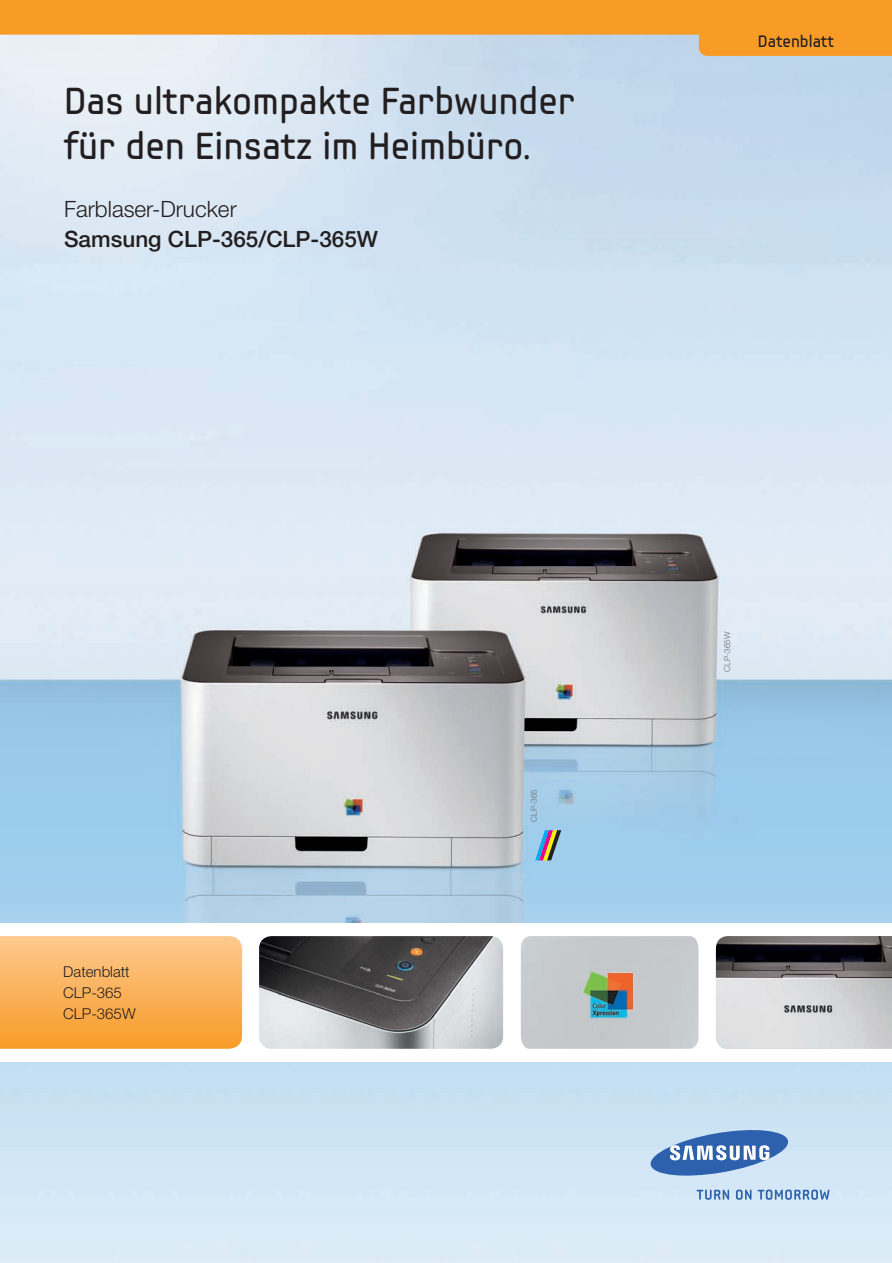
<style>
.page{position:relative;width:892px;height:1263px;background:#fff}
.page>*{position:absolute;margin:0;border:0;box-sizing:border-box;transform-origin:0 0}
.t1{font:37.5px/45px "Samsung Imagination Modern";color:#231f20}
.t2{font:500 22.5px "Helvetica Neue LT Std";color:#231f20}
.t3{font:300 22.5px "Helvetica Neue LT Std";color:#231f20}
.t4{font:16.5px "Samsung Imagination Modern";color:#231f20}
.t5{font:300 15px/21px "Helvetica Neue LT Std";color:#231f20}
.t6{font:300 8.25px "Helvetica Neue LT Std";letter-spacing:.005em;color:#6c6d70}
</style>
<div class="page">
<img style="left:0;top:56px;width:891px;height:1207px">
<svg style="left:0;top:0;width:891px;height:56px;background:#edb163"></svg>
<svg style="left:648px;top:1127px;width:141px;height:52px;background:#87a8d3"></svg>
<svg style="left:696px;top:1190px;width:32px;height:10px"></svg>
<svg style="left:735px;top:1190px;width:16px;height:10px"></svg>
<svg style="left:757px;top:1190px;width:72px;height:10px"></svg>
<div style="left:0;top:923px;width:891px;height:138px;background:#fff"></div>
<svg style="left:0;top:936px;width:242px;height:113px;background:#fab25b"></svg>
<img style="left:521px;top:936px;width:177px;height:113px">
<img style="left:715px;top:936px;width:176px;height:113px">
<img style="left:259px;top:936px;width:244px;height:113px">
<svg style="left:535px;top:830px;width:26px;height:30px"></svg>
<p class="t1" style="left:64px;top:78px;width:512px">Das ultrakompakte Farbwunder für den Einsatz im Heimbüro.</p>
<p class="t3" style="left:64px;top:196px;width:174px">Farblaser-Drucker</p>
<p class="t2" style="left:64px;top:226px;width:315px">Samsung CLP-365/CLP-365W</p>
<p class="t4" style="left:757px;top:31px;width:78px">Datenblatt</p>
<p class="t5" style="left:63px;top:961px;width:74px">Datenblatt<br>CLP-365<br>CLP-365W</p>
<p class="t6" style="left:528px;top:822px;width:34px;rotate:-90deg">CLP-365</p>
<p class="t6" style="left:722px;top:672px;width:42px;rotate:-90deg">CLP-365W</p>
</div>
